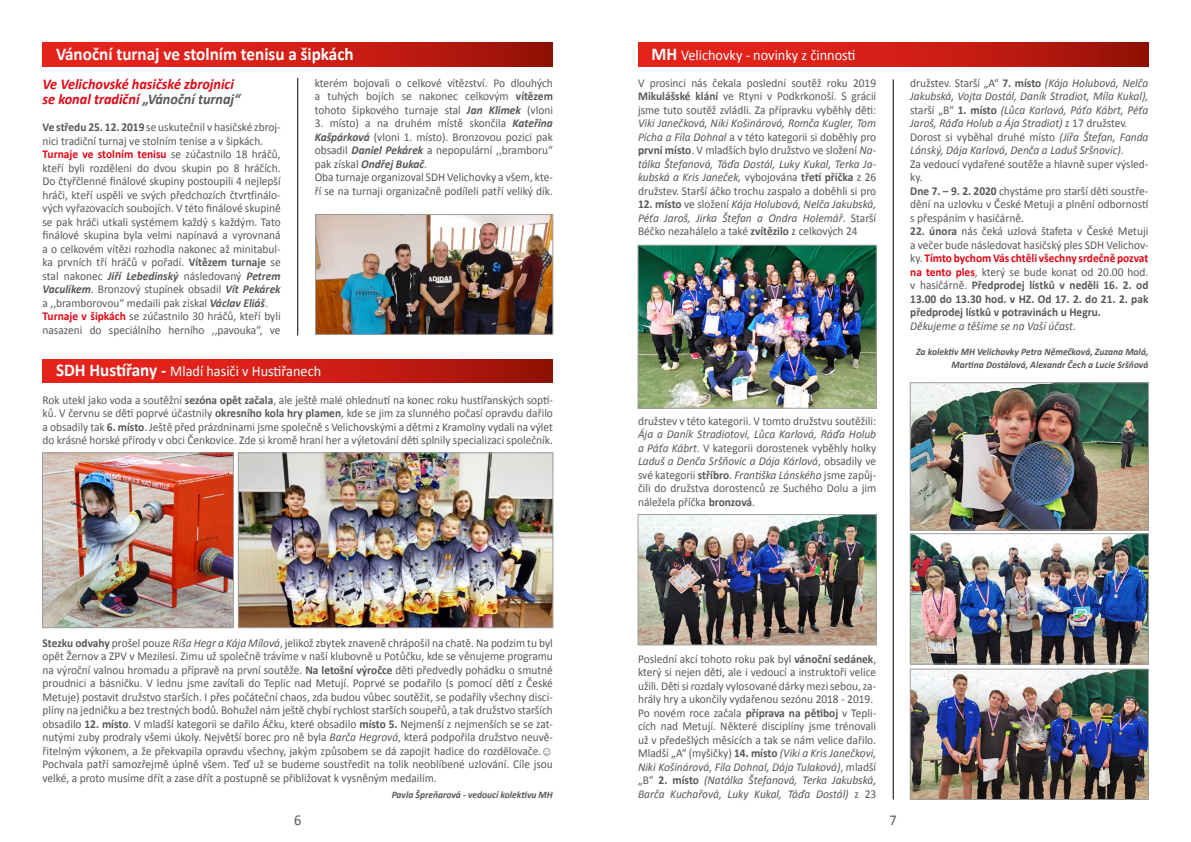
<style>
.page{position:relative;width:1191px;height:842px;background:#fff}
.page>*{position:absolute;margin:0;border:0;box-sizing:border-box;transform-origin:0 0}
.t1{font:700 18px "Calibri";color:#fff;scale:.95 1}
.t2{font:15px "Calibri";color:#fff;scale:.95 1}
.t3{font:italic 700 15px/15px "Calibri";color:#e30613;scale:.95 1}
.t4{font:15px "Calibri";color:#575756;scale:.95 1}
.t5{font:12px/13.5px "Calibri";color:#575756;text-align:justify;scale:.95 1}
.t6{font:italic 12px/13.5px "Calibri";color:#575756;text-align:justify;scale:.95 1}
.t7{font:italic 700 10px/12px "Calibri";color:#575756;text-align:right;scale:.95 1}
.s1{color:#575756}
.s2{font-weight:700}
.s3{font-weight:700;color:#e30613}
.s4{font-weight:700;font-style:italic}
.s5{font-weight:700;font-size:18px}
.s6{font-style:normal}
.s7{font-weight:700;font-style:normal}
.s8{font-style:italic}
.s9{font-family:"Arial";font-weight:900}
</style>
<div class="page">
<svg style="left:43px;top:359px;width:510px;height:24px;background:#ca1d14"></svg>
<img style="left:44px;top:455px;width:188px;height:171px">
<div style="left:42px;top:453px;width:192px;height:175px;border:1px solid #9d9d9c"></div>
<img style="left:240px;top:455px;width:311px;height:171px">
<div style="left:238px;top:453px;width:315px;height:175px;border:1px solid #9d9d9c"></div>
<svg style="left:638px;top:43px;width:510px;height:23px;background:#cb1d14"></svg>
<img style="left:640px;top:247px;width:234px;height:159px">
<div style="left:638px;top:245px;width:238px;height:163px;border:1px solid #9d9d9c"></div>
<img style="left:640px;top:516px;width:234px;height:127px">
<div style="left:638px;top:514px;width:238px;height:131px;border:1px solid #9d9d9c"></div>
<img style="left:912px;top:671px;width:234px;height:126px">
<div style="left:910px;top:669px;width:238px;height:130px;border:1px solid #9d9d9c"></div>
<img style="left:912px;top:535px;width:234px;height:127px">
<div style="left:910px;top:533px;width:238px;height:131px;border:1px solid #9d9d9c"></div>
<img style="left:912px;top:385px;width:234px;height:143px">
<div style="left:910px;top:383px;width:238px;height:147px;border:1px solid #9d9d9c"></div>
<hr style="left:893px;top:79px;width:1px;height:720px;background:#000">
<svg style="left:43px;top:43px;width:510px;height:23px;background:#ca1d14"></svg>
<hr style="left:297px;top:78px;width:1px;height:257px;background:#000">
<img style="left:317px;top:216px;width:234px;height:116px">
<div style="left:315px;top:214px;width:238px;height:120px;border:1px solid #9d9d9c"></div>
<h1 class="t1" style="left:56px;top:42px;width:315px">Vánoční turnaj ve stolním tenisu a šipkách</h1>
<p class="t3" style="left:43px;top:77px;width:210px">Ve Velichovské hasičské zbrojnici se konal tradiční <span class="s1">„Vánoční turnaj“</span></p>
<p class="t5" style="left:43px;top:121px;width:252px;text-align:left"><span class="s2">Ve středu 25. 12. 2019</span> se uskutečnil v hasičské zbroj&shy;nici tradiční turnaj ve stolním tenise a v šipkách.<br><span class="s3">Turnaje ve stolním tenisu</span> se zúčastnilo 18 hráčů, kteří byli rozděleni do dvou skupin po 8 hráčích.<br>Do čtyřčlenné finálové skupiny postoupili 4 nejlepší hráči, kteří uspěli ve svých předchozích čtvrtfinálo&shy;vých vyřazovacích soubojích. V této finálové skupině se pak hráči utkali systémem každý s každým. Tato finálové skupina byla velmi napínavá a vyrovnaná a o celkovém vítězi rozhodla nakonec až minitabul&shy;ka prvních tří hráčů v pořadí. <span class="s2">Vítězem turnaje</span> se stal nakonec <span class="s4">Jiří Lebedinský</span> následovaný <span class="s4">Petrem Vaculíkem</span>. Bronzový stupínek obsadil <span class="s4">Vít Pekárek </span>a ,,bramborovou“ medaili pak získal <span class="s4">Václav Eliáš</span>.<br><span class="s3">Turnaje v šipkách</span> se zúčastnilo 30 hráčů, kteří byli nasazeni do speciálního herního ,,pavouka“, ve</p>
<p class="t5" style="left:315px;top:76px;width:252px">kterém bojovali o celkové vítězství. Po dlouhých a tuhých bojích se nakonec celkovým <span class="s2">vítězem </span>tohoto šipkového turnaje stal <span class="s4">Jan Klimek</span> (vloni</p>
<p class="t5" style="left:315px;top:117px;width:252px;text-align:left">3. místo) a na druhém místě skončila <span class="s4">Kateřina Kašpárková</span> (vloni 1. místo). Bronzovou pozici pak obsadil <span class="s4">Daniel Pekárek</span> a nepopulární ,,bramboru“ pak získal <span class="s4">Ondřej Bukač</span>.<br>Oba turnaje organizoval SDH Velichovky a všem, kte&shy;ří se na turnaji organizačně podíleli patří veliký dík.</p>
<p class="t2" style="left:56px;top:362px;width:281px"><span class="s5">SDH Hustířany -</span> Mladí hasiči v Hustiřanech</p>
<p class="t5" style="left:43px;top:393px;width:539px">Rok utekl jako voda a soutěžní <span class="s2">sezóna opět začala</span>, ale ještě malé ohlednutí na konec roku hustířanských soptí&shy;ků. V červnu se děti poprvé účastnily <span class="s2">okresního kola hry plamen</span>, kde se jim za slunného počasí opravdu dařilo a obsadily tak <span class="s2">6. místo</span>. Ještě před prázdninami jsme společně s Velichovskými a dětmi z Kramolny vydali na výlet do krásné horské přírody v obci Čenkovice. Zde si kromě hraní her a výletování děti splnily specializaci společník.</p>
<p class="t2" style="left:651px;top:45px;width:216px"><span class="s5">MH</span> Velichovky - novinky z činnosti</p>
<p class="t5" style="left:638px;top:76px;width:252px">V prosinci nás čekala poslední soutěž roku 2019<br><span class="s2">Mikulášské klání</span> ve Rtyni v Podkrkonoší. S grácií jsme tuto soutěž zvládli. Za přípravku vyběhly děti:</p>
<p class="t6" style="left:638px;top:116px;width:252px">Viki Janečková, Niki Košinárová, Romča Kugler, Tom Pícha a Fíla Dohnal <span class="s6">a v této kategorii si doběhly pro </span><span class="s7">první místo</span><span class="s6">. V mladších bylo družstvo ve složení</span> Na&shy;tálka Štefanová, Táďa Dostál, Luky Kukal, Terka Ja&shy;kubská a Kris Janeček, <span class="s6">vybojována</span> <span class="s7">třetí příčka</span> <span class="s6">z 26 družstev. Starší áčko trochu zaspalo a doběhli si pro</span></p>
<p class="t6" style="left:638px;top:197px;width:252px"><span class="s7">12. místo</span> <span class="s6">ve složení</span> Kája Holubová, Nelča Jakubská, Péťa Jaroš, Jirka Štefan a Ondra Holemář<span class="s6">. Starší Béčko nezahálelo a také</span> <span class="s7">zvítězilo</span> <span class="s6">z celkových 24</span></p>
<p class="t5" style="left:638px;top:414px;width:252px">družstev v této kategorii. V tomto družstvu soutěžili:</p>
<p class="t5" style="left:638px;top:427px;width:252px"><span class="s8">Ája a Daník Stradiotovi, Lůca Karlová, Ráďa Holub a Páťa Kábrt</span>. V kategorii dorostenek vyběhly holky <span class="s8">Laduš a Denča Sršňovic a Dája Kárlová</span>, obsadily ve své kategorii <span class="s2">stříbro</span>. <span class="s8">Františka Lánského</span> jsme zapůj&shy;čili do družstva dorostenců ze Suchého Dolu a jim náležela příčka <span class="s2">bronzová</span>.</p>
<p class="t5" style="left:910px;top:76px;width:252px;text-align:left">družstev. Starší „A“ <span class="s2">7. místo</span> <span class="s8">(Kája Holubová, Nelča Jakubská, Vojta Dostál, Daník Stradiot, Míla Kukal), </span>starší „B“ <span class="s2">1. místo</span> <span class="s8">(Lůca Karlová, Páťa Kábrt, Péťa Jaroš, Ráďa Holub a Ája Stradiot)</span> z 17 družstev.<br>Dorost si vyběhal druhé místo <span class="s8">(Jířa Štefan, Fanda Lánský, Dája Karlová, Denča a Laduš Sršnovic)</span>.<br>Za vedoucí vydařené soutěže a hlavně super výsled&shy;ky.<br><span class="s2">Dne 7. – 9. 2. 2020</span> chystáme pro starší děti soustře&shy;dění na uzlovku v České Metuji a plnění odborností s přespáním v hasičárně.</p>
<p class="t5" style="left:910px;top:225px;width:252px"><span class="s2">22. února</span> nás čeká uzlová štafeta v České Metuji a večer bude následovat hasičský ples SDH Velichov&shy;ky. <span class="s3">Tímto bychom Vás chtěli všechny srdečně pozvat na tento ples</span>, který se bude konat od 20.00 hod. v hasičárně. <span class="s2">Předprodej lístků v neděli 16. 2. od 13.00 do 13.30 hod. v HZ. Od 17. 2. do 21. 2. pak předprodej lístků v potravinách u Hegru.</span></p>
<p class="t6" style="left:910px;top:319px;width:176px">Děkujeme a těšíme se na Vaší účast.</p>
<p class="t7" style="left:916px;top:346px;width:246px">Za kolektiv MH Velichovky Petra Němečková, Zuzana Malá,<br>Martina Dostálová, Alexandr Čech a Lucie Sršňová</p>
<p class="t5" style="left:43px;top:636px;width:539px"><span class="s2">Stezku odvahy</span> prošel pouze <span class="s8">Ríša Hegr a Kája Mílová</span>, jelikož zbytek znaveně chrápošil na chatě. Na podzim tu byl opět Žernov a ZPV v Mezilesí. Zimu už společně trávíme v naší klubovně u Potůčku, kde se věnujeme programu na výroční valnou hromadu a přípravě na první soutěže. <span class="s2">Na letošní výročce</span> děti předvedly pohádku o smutné proudnici a básničku. V lednu jsme zavítali do Teplic nad Metují. Poprvé se podařilo (s pomocí dětí z České Metuje) postavit družstvo starších. I přes počáteční chaos, zda budou vůbec soutěžit, se podařily všechny disci&shy;plíny na jedničku a bez trestných bodů. Bohužel nám ještě chybí rychlost starších soupeřů, a tak družstvo starších obsadilo <span class="s2">12. místo</span>. V mladší kategorii se dařilo Áčku, které obsadilo <span class="s2">místo 5.</span> Nejmenší z nejmenších se se zat&shy;nutými zuby prodraly všemi úkoly. Největší borec pro ně byla <span class="s8">Barča Hegrová</span>, která podpořila družstvo neuvě&shy;řitelným výkonem, a že překvapila opravdu všechny, jakým způsobem se dá zapojit hadice do rozdělovače.<span class="s9">☺ </span>Pochvala patří samozřejmě úplně všem. Teď už se budeme soustředit na tolik neoblíbené uzlování. Cíle jsou velké, a proto musíme dřít a zase dřít a postupně se přibližovat k vysněným medailím.</p>
<p class="t7" style="left:392px;top:788px;width:171px">Pavla Špreňarová - vedoucí kolektivu MH</p>
<p class="t5" style="left:638px;top:652px;width:252px;text-align:left">Poslední akcí tohoto roku pak byl <span class="s2">vánoční sedánek</span>, který si nejen děti, ale i vedoucí a instruktoři velice užili. Děti si rozdaly vylosované dárky mezi sebou, za&shy;hrály hry a ukončily vydařenou sezónu 2018 - 2019.<br>Po novém roce začala <span class="s2">příprava na pětiboj</span> v Tepli&shy;cích nad Metují. Některé disciplíny jsme trénovali už v předešlých měsících a tak se nám velice dařilo.<br>Mladší „A“ (myšičky) <span class="s2">14. místo</span> <span class="s8">(Viki a Kris Janečkovi, Niki Košinárová, Fíla Dohnal, Dája Tulaková)</span>, mladší „B“ <span class="s2">2. místo</span> <span class="s8">(Natálka Štefanová, Terka Jakubská, Barča Kuchařová, Luky Kukal, Táďa Dostál)</span> z 23</p>
<p class="t4" style="left:294px;top:811px;width:9px">6</p>
<p class="t4" style="left:889px;top:811px;width:9px">7</p>
</div>
